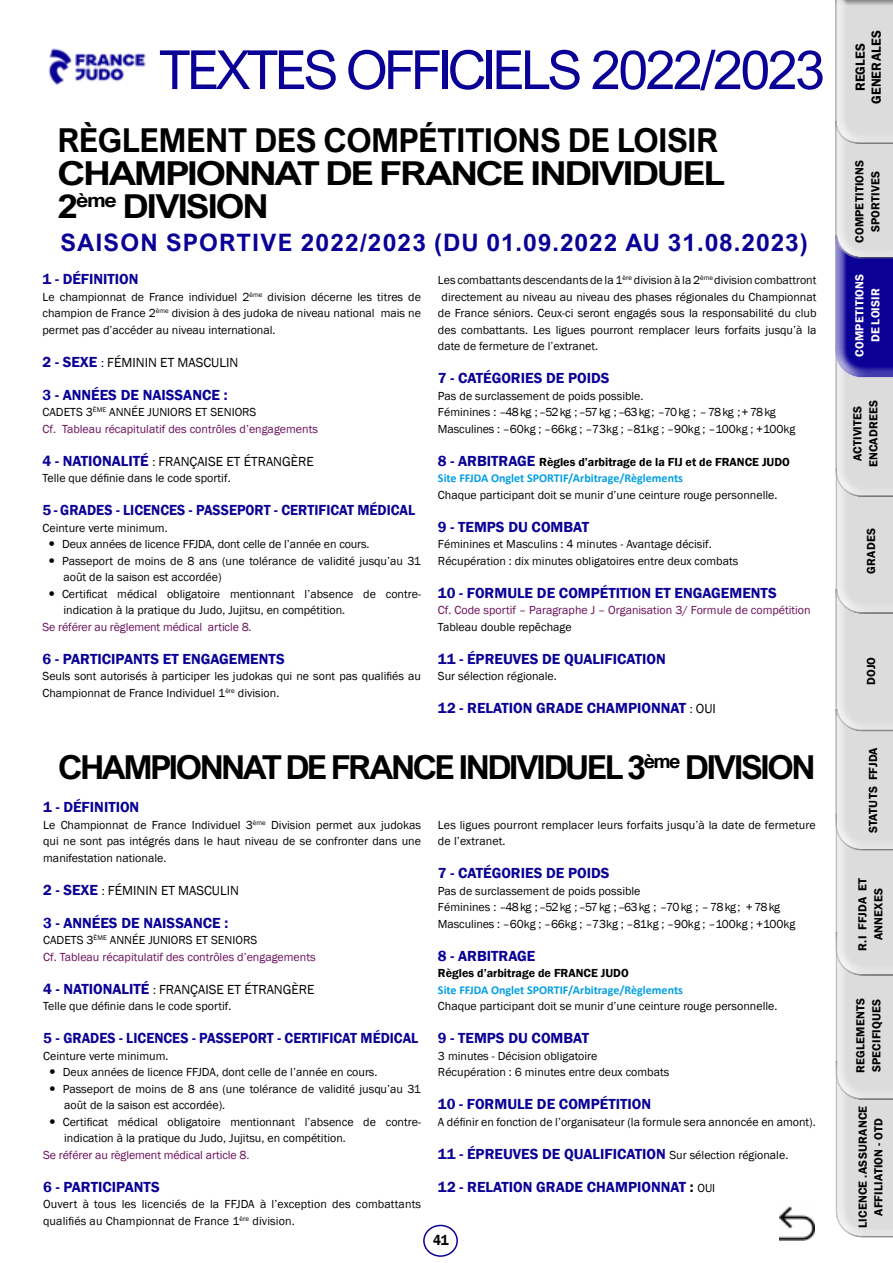
<style>
.page{position:relative;width:893px;height:1263px;background:#fff}
.page>*{position:absolute;margin:0;border:0;box-sizing:border-box;transform-origin:0 0}
.t1{font:54px "Arial Nova";letter-spacing:-.07em;color:#0a0096}
.t2{font:700 33px/33px "Arial Nova";letter-spacing:-.06em;color:#000}
.t3{font:700 24px "Arial Nova";letter-spacing:.05em;color:#0a0096}
.t4{font:600 15px "Franklin Gothic";color:#0a0096}
.t5{font:600 14.85px "Franklin Gothic";color:#000;scale:.91 1}
.t6{font:13.5px "Franklin Gothic";color:#000}
.t7{font:600 13.5px/15.9px "Franklin Gothic";letter-spacing:.015em;color:#000;text-align:center}
.t8{font:12px/16.5px "Franklin Gothic";color:#000}
.t9{font:12px/16.5px "Franklin Gothic";color:#6a0f5a}
.t10{font:600 12px/15.9px "Franklin Gothic";letter-spacing:.015em;color:#000;text-align:center}
.t11{font:700 12px "Calibri";color:#009fe3}
.t12{font:600 12px/15.9px "Franklin Gothic";letter-spacing:.015em;color:#fff;text-align:center}
.s1{font-weight:600;font-size:15px;color:#0a0096}
.s2{font-size:12px}
.s3{color:#000}
.s4{font-size:15px;color:#0a0096}
.s5{font-weight:400;font-size:12px;color:#000}
.s6{font-weight:400;font-size:13.5px;color:#000}
</style>
<div class="page">
<div style="left:423px;top:1225px;width:35px;height:32px;border:2px solid #0a0096;border-radius:50%"></div>
<img style="left:48px;top:48px;width:98px;height:37px">
<svg style="left:835px;top:155px;width:58px;height:1082px;background:#c8c7d6"></svg>
<div style="left:825px;top:0;width:68px;height:155px;background:#fff;opacity:.75"></div>
<div style="left:828px;top:0;width:65px;height:153px;background:#000;opacity:.75"></div>
<img style="left:780px;top:1206px;width:34px;height:34px">
<h1 class="t1" style="left:159px;top:39px;width:668px">TEXTES OFFICIELS 2022/2023</h1>
<h2 class="t2" style="left:58px;top:124px;width:669px">RÈGLEMENT DES COMPÉTITIONS DE LOISIR<br>CHAMPIONNAT DE FRANCE INDIVIDUEL<br>2<sup>ème</sup> DIVISION</h2>
<h3 class="t3" style="left:61px;top:229px;width:749px">SAISON SPORTIVE 2022/2023 (DU 01.09.2022 AU 31.08.2023)</h3>
<p class="t4" style="left:43px;top:270px;width:98px">1 - DÉFINITION</p>
<p class="t8" style="left:43px;top:289px;width:380px;text-align:justify">Le championnat de France individuel 2<sup>ème</sup> division décerne les titres de champion de France 2<sup>ème</sup> division à des judoka de niveau national mais ne permet pas d’accéder au niveau international.</p>
<p class="t6" style="left:43px;top:354px;width:197px"><span class="s1">2 - SEXE</span> <span class="s2">:</span> FÉMININ ET MASCULIN</p>
<p class="t4" style="left:43px;top:385px;width:187px">3 - ANNÉES DE NAISSANCE :</p>
<p class="t9" style="left:43px;top:404px;width:277px"><span class="s3">CADETS 3</span><sup>ÈME</sup> <span class="s3">ANNÉE JUNIORS ET SENIORS<br></span>Cf. Tableau récapitulatif des contrôles d’engagements</p>
<p class="t6" style="left:43px;top:453px;width:273px"><span class="s1">4 - NATIONALITÉ</span> <span class="s2">:</span> FRANÇAISE ET ÉTRANGÈRE</p>
<p class="t8" style="left:43px;top:470px;width:190px">Telle que définie dans le code sportif.</p>
<p class="t4" style="left:43px;top:501px;width:374px">5 - GRADES - LICENCES - PASSEPORT - CERTIFICAT MÉDICAL</p>
<p class="t8" style="left:62px;top:520px;width:360px;text-indent:-20px">Ceinture verte minimum.<br>Deux années de licence FFJDA, dont celle de l’année en cours.<br>Passeport de moins de 8 ans (une tolérance de validité jusqu’au 31 août de la saison est accordée)<br>Certificat médical obligatoire mentionnant l’absence de contre&shy;indication à la pratique du Judo, Jujitsu, en compétition.</p>
<p class="t9" style="left:43px;top:619px;width:211px">Se référer au règlement médical article 8.</p>
<p class="t4" style="left:43px;top:649px;width:244px">6 - PARTICIPANTS ET ENGAGEMENTS</p>
<p class="t8" style="left:43px;top:668px;width:380px">Seuls sont autorisés à participer les judokas qui ne sont pas qualifiés au<br>Championnat de France Individuel 1<sup>ère</sup> division.</p>
<p class="t8" style="left:438px;top:272px;width:380px">Les combattants descendants de la 1<sup>ère</sup> division à la 2<sup>ème</sup> division combattront</p>
<p class="t8" style="left:442px;top:289px;width:376px">directement au niveau au niveau des phases régionales du Championnat</p>
<p class="t8" style="left:438px;top:305px;width:380px">de France séniors. Ceux-ci seront engagés sous la responsabilité du club</p>
<p class="t8" style="left:438px;top:322px;width:380px">des combattants. Les ligues pourront remplacer leurs forfaits jusqu’à la</p>
<p class="t8" style="left:438px;top:338px;width:162px">date de fermeture de l’extranet.</p>
<p class="t4" style="left:438px;top:369px;width:173px">7 - CATÉGORIES DE POIDS</p>
<p class="t8" style="left:438px;top:388px;width:359px">Pas de surclassement de poids possible.<br>Féminines : –48 kg ; –52 kg ; –57 kg ; –63 kg ; –70 kg ; – 78 kg ; + 78 kg<br>Masculines : –60kg ; –66kg ; –73kg ; –81kg ; –90kg ; –100kg ; +100kg</p>
<p class="t10" style="left:438px;top:454px;width:353px"><span class="s4">8 - ARBITRAGE</span> Règles d’arbitrage de la FIJ et de FRANCE JUDO</p>
<p class="t11" style="left:438px;top:470px;width:246px">Site FFJDA Onglet SPORTIF/Arbitrage/Règlements</p>
<p class="t8" style="left:438px;top:487px;width:341px">Chaque participant doit se munir d’une ceinture rouge personnelle.</p>
<p class="t4" style="left:438px;top:517px;width:153px">9 - TEMPS DU COMBAT</p>
<p class="t8" style="left:438px;top:536px;width:302px">Féminines et Masculins : 4 minutes - Avantage décisif.<br>Récupération : dix minutes obligatoires entre deux combats</p>
<p class="t4" style="left:438px;top:583px;width:340px">10 - FORMULE DE COMPÉTITION ET ENGAGEMENTS</p>
<p class="t9" style="left:438px;top:602px;width:374px">Cf. Code sportif – Paragraphe J – Organisation 3/ Formule de compétition</p>
<p class="t8" style="left:438px;top:619px;width:135px">Tableau double repêchage</p>
<p class="t4" style="left:438px;top:649px;width:229px">11 - ÉPREUVES DE QUALIFICATION</p>
<p class="t8" style="left:438px;top:668px;width:120px">Sur sélection régionale.</p>
<p class="t4" style="left:438px;top:699px;width:279px">12 - RELATION GRADE CHAMPIONNAT <span class="s5">:</span> <span class="s6">OUI</span></p>
<h2 class="t2" style="left:58px;top:751px;width:759px">CHAMPIONNAT DE FRANCE INDIVIDUEL 3<sup>ème</sup> DIVISION</h2>
<p class="t4" style="left:43px;top:798px;width:98px">1 - DÉFINITION</p>
<p class="t8" style="left:43px;top:817px;width:379px;text-align:justify">Le Championnat de France Individuel 3<sup>ème</sup> Division permet aux judokas qui ne sont pas intégrés dans le haut niveau de se confronter dans une manifestation nationale.</p>
<p class="t6" style="left:43px;top:882px;width:197px"><span class="s1">2 - SEXE</span> <span class="s2">:</span> FÉMININ ET MASCULIN</p>
<p class="t4" style="left:43px;top:913px;width:187px">3 - ANNÉES DE NAISSANCE :</p>
<p class="t9" style="left:43px;top:932px;width:274px"><span class="s3">CADETS 3</span><sup>ÈME</sup> <span class="s3">ANNÉE JUNIORS ET SENIORS<br></span>Cf. Tableau récapitulatif des contrôles d’engagements</p>
<p class="t6" style="left:43px;top:981px;width:273px"><span class="s1">4 - NATIONALITÉ</span> <span class="s2">:</span> FRANÇAISE ET ÉTRANGÈRE</p>
<p class="t8" style="left:43px;top:998px;width:190px">Telle que définie dans le code sportif.</p>
<p class="t4" style="left:43px;top:1029px;width:377px">5 - GRADES - LICENCES - PASSEPORT - CERTIFICAT MÉDICAL</p>
<p class="t8" style="left:63px;top:1048px;width:360px;text-indent:-20px">Ceinture verte minimum.<br>Deux années de licence FFJDA, dont celle de l’année en cours.<br>Passeport de moins de 8 ans (une tolérance de validité jusqu’au 31 août de la saison est accordée).<br>Certificat médical obligatoire mentionnant l’absence de contre&shy;indication à la pratique du Judo, Jujitsu, en compétition.</p>
<p class="t9" style="left:43px;top:1147px;width:208px">Se référer au règlement médical article 8.</p>
<p class="t4" style="left:43px;top:1177px;width:118px">6 - PARTICIPANTS</p>
<p class="t8" style="left:43px;top:1196px;width:379px">Ouvert à tous les licenciés de la FFJDA à l’exception des combattants qualifiés au Championnat de France 1<sup>ère</sup> division.</p>
<p class="t8" style="left:438px;top:817px;width:379px">Les ligues pourront remplacer leurs forfaits jusqu’à la date de fermeture de l’extranet.</p>
<p class="t4" style="left:438px;top:864px;width:173px">7 - CATÉGORIES DE POIDS</p>
<p class="t8" style="left:438px;top:883px;width:359px">Pas de surclassement de poids possible<br>Féminines : –48 kg ; –52 kg ; –57 kg ; –63 kg ; –70 kg ; – 78 kg ; + 78 kg<br>Masculines : –60kg ; –66kg ; –73kg ; –81kg ; –90kg ; –100kg ; +100kg</p>
<p class="t4" style="left:438px;top:946px;width:99px">8 - ARBITRAGE</p>
<p class="t10" style="left:438px;top:965px;width:192px">Règles d’arbitrage de FRANCE JUDO</p>
<p class="t11" style="left:438px;top:982px;width:246px">Site FFJDA Onglet SPORTIF/Arbitrage/Règlements</p>
<p class="t8" style="left:438px;top:998px;width:341px">Chaque participant doit se munir d’une ceinture rouge personnelle.</p>
<p class="t4" style="left:438px;top:1029px;width:153px">9 - TEMPS DU COMBAT</p>
<p class="t8" style="left:438px;top:1048px;width:233px">3 minutes - Décision obligatoire<br>Récupération : 6 minutes entre deux combats</p>
<p class="t4" style="left:438px;top:1095px;width:215px">10 - FORMULE DE COMPÉTITION</p>
<p class="t8" style="left:438px;top:1114px;width:379px">A définir en fonction de l’organisateur (la formule sera annoncée en amont).</p>
<p class="t4" style="left:438px;top:1144px;width:352px">11 - ÉPREUVES DE QUALIFICATION <span class="s5">Sur sélection régionale.</span></p>
<p class="t4" style="left:438px;top:1177px;width:279px">12 - RELATION GRADE CHAMPIONNAT <span class="s3">:</span> <span class="s5">OUI</span></p>
<p class="t5" style="left:433px;top:1231px;width:19px">41</p>
<p class="t7" style="left:852px;top:104px;width:76px;rotate:-90deg">REGLES<br>GENERALES</p>
<p class="t10" style="left:852px;top:243px;width:85px;rotate:-90deg">COMPETITIONS<br>SPORTIVES</p>
<p class="t12" style="left:852px;top:357px;width:85px;rotate:-90deg">COMPETITIONS<br>DE LOISIR</p>
<p class="t10" style="left:850px;top:467px;width:69px;rotate:-90deg">ACTIVITES<br>ENCADREES</p>
<p class="t10" style="left:863px;top:574px;width:47px;rotate:-90deg">GRADES</p>
<p class="t10" style="left:863px;top:685px;width:30px;rotate:-90deg">DOJO</p>
<p class="t10" style="left:865px;top:833px;width:88px;rotate:-90deg">STATUTS FFJDA</p>
<p class="t10" style="left:855px;top:951px;width:74px;rotate:-90deg">R.I FFJDA ET<br>ANNEXES</p>
<p class="t10" style="left:853px;top:1073px;width:77px;text-align:left;rotate:-90deg">REGLEMENTS<br>SPECIFIQUES</p>
<p class="t10" style="left:855px;top:1228px;width:124px;rotate:-90deg">LICENCE .ASSURANCE<br>AFFILIATION - OTD</p>
</div>
